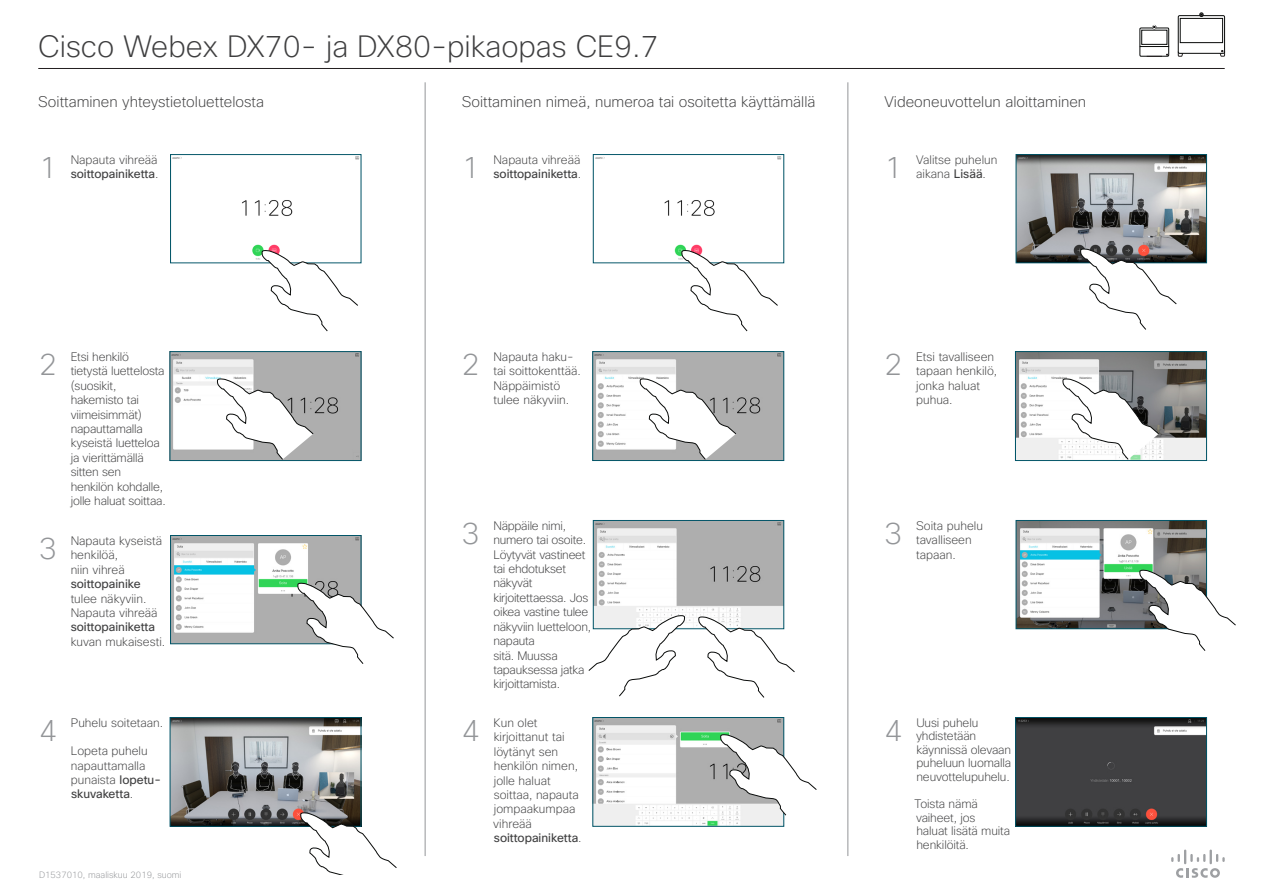
<style>
.page{position:relative;width:1263px;height:893px;background:#fff}
.page>*{position:absolute;margin:0;border:0;box-sizing:border-box;transform-origin:0 0}
.Subhead1{font:200 30px "Cisco Sans";color:#3e3e3f}
.t1{font:200 30px "Cisco Sans";color:#939598}
.Subhead1-2{font:200 15px "Cisco Sans";color:#3e3e3f}
.CartoonAnnotation{font:200 12px/14.4px "Cisco Sans";letter-spacing:-.01em;color:#3e3e3f}
.CartoonAnnotation-2{font:12px/14.4px "Cisco Sans";color:#3e3e3f}
.t2{font:200 9px "Cisco Sans";color:#939598}
.s1{font-weight:200}
.s2{font-weight:400}
</style>
<div class="page">
<img style="left:172px;top:719px;width:187px;height:105px">
<div style="left:170px;top:717px;width:191px;height:109px;border:1px solid #005467"></div>
<img style="left:172px;top:156px;width:187px;height:104px">
<div style="left:170px;top:154px;width:191px;height:109px;border:1px solid #005467"></div>
<svg style="left:262px;top:250px;width:96px;height:81px"></svg>
<img style="left:172px;top:537px;width:187px;height:105px">
<div style="left:170px;top:535px;width:191px;height:109px;border:1px solid #005467"></div>
<svg style="left:297px;top:582px;width:97px;height:82px"></svg>
<svg style="left:300px;top:812px;width:97px;height:63px"></svg>
<img style="left:172px;top:354px;width:187px;height:105px">
<div style="left:170px;top:352px;width:191px;height:109px;border:1px solid #005467"></div>
<svg style="left:217px;top:378px;width:97px;height:82px"></svg>
<img style="left:595px;top:719px;width:187px;height:105px">
<div style="left:593px;top:717px;width:191px;height:109px;border:1px solid #005467"></div>
<img style="left:595px;top:156px;width:187px;height:104px">
<div style="left:593px;top:154px;width:191px;height:109px;border:1px solid #005467"></div>
<svg style="left:681px;top:250px;width:97px;height:81px"></svg>
<img style="left:595px;top:522px;width:187px;height:104px">
<div style="left:593px;top:520px;width:191px;height:109px;border:1px solid #005467"></div>
<svg style="left:698px;top:616px;width:97px;height:82px"></svg>
<svg style="left:588px;top:615px;width:97px;height:81px"></svg>
<svg style="left:720px;top:734px;width:97px;height:81px"></svg>
<img style="left:595px;top:353px;width:187px;height:106px">
<div style="left:593px;top:351px;width:191px;height:110px;border:1px solid #005467"></div>
<svg style="left:640px;top:378px;width:96px;height:82px"></svg>
<img style="left:1017px;top:719px;width:187px;height:105px">
<div style="left:1015px;top:717px;width:191px;height:109px;border:1px solid #005467"></div>
<img style="left:1018px;top:156px;width:186px;height:105px">
<div style="left:1016px;top:154px;width:190px;height:109px;border:1px solid #005467"></div>
<svg style="left:1080px;top:248px;width:97px;height:82px"></svg>
<img style="left:1018px;top:522px;width:186px;height:105px">
<div style="left:1016px;top:520px;width:190px;height:109px;border:1px solid #005467"></div>
<svg style="left:1139px;top:569px;width:97px;height:82px"></svg>
<img style="left:1017px;top:353px;width:187px;height:106px">
<div style="left:1015px;top:351px;width:191px;height:110px;border:1px solid #005467"></div>
<svg style="left:1062px;top:378px;width:97px;height:82px"></svg>
<hr style="left:425px;top:82px;width:1px;height:774px;background:#939598">
<hr style="left:847px;top:82px;width:1px;height:774px;background:#939598">
<svg style="left:1171px;top:849px;width:54px;height:29px"></svg>
<svg style="left:1139px;top:25px;width:30px;height:32px"></svg>
<svg style="left:1178px;top:13px;width:47px;height:44px"></svg>
<hr style="left:38px;top:68px;width:1187px;height:1px;background:#231f20">
<h1 class="Subhead1" style="left:38px;top:27px;width:622px">Cisco Webex DX70- ja DX80-pikaopas CE9.7</h1>
<h1 class="Subhead1-2" style="left:38px;top:92px;width:227px">Soittaminen yhteystietoluettelosta</h1>
<h1 class="Subhead1-2" style="left:462px;top:92px;width:355px">Soittaminen nimeä, numeroa tai osoitetta käyttämällä</h1>
<h1 class="Subhead1-2" style="left:884px;top:92px;width:203px">Videoneuvottelun aloittaminen</h1>
<p class="t1" style="left:39px;top:149px;width:20px">1</p>
<p class="CartoonAnnotation-2" style="left:71px;top:153px;width:89px"><span class="s1">Napauta vihreää </span>soittopainiketta<span class="s1">.</span></p>
<p class="t1" style="left:462px;top:149px;width:19px">1</p>
<p class="CartoonAnnotation-2" style="left:493px;top:153px;width:89px"><span class="s1">Napauta vihreää </span>soittopainiketta<span class="s1">.</span></p>
<p class="t1" style="left:884px;top:149px;width:19px">1</p>
<p class="CartoonAnnotation" style="left:916px;top:152px;width:83px">Valitse puhelun aikana <span class="s2">Lisää</span>.</p>
<p class="t1" style="left:39px;top:346px;width:20px">2</p>
<p class="CartoonAnnotation" style="left:71px;top:350px;width:97px">Etsi henkilö tietystä luettelosta (suosikit, hakemisto tai viimeisimmät) napauttamalla kyseistä luetteloa ja vierittämällä sitten sen henkilön kohdalle, jolle haluat soittaa.</p>
<p class="t1" style="left:462px;top:346px;width:19px">2</p>
<p class="CartoonAnnotation" style="left:493px;top:349px;width:89px">Napauta haku&shy;tai soittokenttää.<br>Näppäimistö tulee näkyviin.</p>
<p class="t1" style="left:884px;top:346px;width:19px">2</p>
<p class="CartoonAnnotation" style="left:916px;top:349px;width:82px">Etsi tavalliseen tapaan henkilö, jonka haluat puhua.</p>
<p class="t1" style="left:39px;top:530px;width:20px">3</p>
<p class="CartoonAnnotation" style="left:71px;top:533px;width:96px">Napauta kyseistä henkilöä,<br>niin vihreä <span class="s2">soittopainike </span>tulee näkyviin.<br>Napauta vihreää <span class="s2">soittopainiketta </span>kuvan mukaisesti.</p>
<p class="t1" style="left:462px;top:514px;width:19px">3</p>
<p class="CartoonAnnotation" style="left:493px;top:518px;width:99px">Näppäile nimi, numero tai osoite.<br>Löytyvät vastineet tai ehdotukset näkyvät kirjoitettaessa. Jos oikea vastine tulee näkyviin luetteloon, napauta<br>sitä. Muussa tapauksessa jatka kirjoittamista.</p>
<p class="t1" style="left:884px;top:514px;width:19px">3</p>
<p class="CartoonAnnotation" style="left:916px;top:518px;width:68px">Soita puhelu tavalliseen tapaan.</p>
<p class="t1" style="left:39px;top:712px;width:20px">4</p>
<p class="CartoonAnnotation" style="left:493px;top:715px;width:90px">Kun olet kirjoittanut tai löytänyt sen henkilön nimen, jolle haluat soittaa, napauta jompaakumpaa vihreää <span class="s2">soittopainiketta</span>.</p>
<p class="t1" style="left:462px;top:711px;width:19px">4</p>
<p class="CartoonAnnotation" style="left:916px;top:716px;width:97px;line-height:13.5px">Uusi puhelu yhdistetään käynnissä olevaan puheluun luomalla neuvottelupuhelu.</p>
<p class="CartoonAnnotation" style="left:914px;top:797px;width:97px;line-height:13.5px">Toista nämä vaiheet, jos<br>haluat lisätä muita henkilöitä.</p>
<p class="CartoonAnnotation" style="left:71px;top:715px;width:94px">Puhelu soitetaan.</p>
<p class="CartoonAnnotation" style="left:71px;top:744px;width:91px">Lopeta puhelu napauttamalla punaista <span class="s2">lopetu&shy;skuvaketta</span>.</p>
<p class="t1" style="left:884px;top:711px;width:19px">4</p>
<p class="t2" style="left:39px;top:869px;width:144px">D1537010, maaliskuu 2019, suomi</p>
</div>
